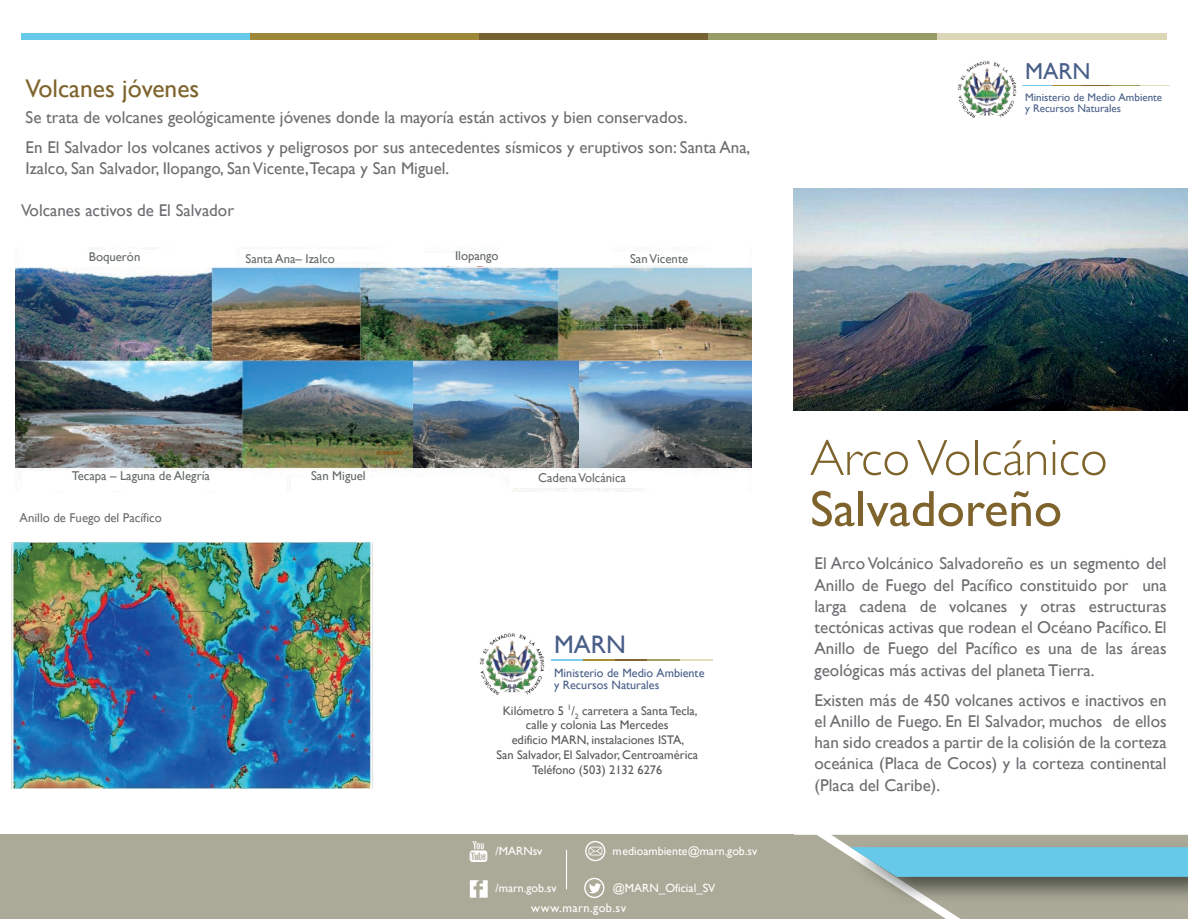
<style>
.page{position:relative;width:1188px;height:919px;background:#fff}
.page>*{position:absolute;margin:0;border:0;box-sizing:border-box;transform-origin:0 0}
.t1{font:300 51px "Gill Sans";color:#7e642c}
.t2{font:51px "Gill Sans";color:#7e642c}
.t3{font:25.5px "Gill Sans";color:#7e642c}
.t4{font:25.35px "Gill Sans";color:#485e88}
.t5{font:23.1px "Gill Sans";color:#485e88}
.t6{font:16.95px/21.3px "Gill Sans";color:#6c6d70;text-align:justify}
.t7{font:12.75px "Gill Sans";color:#656969}
.t8{font:12.75px "Gill Sans";color:#6c6d70}
.t9{font:12.45px/15px "Gill Sans";color:#57585a;text-align:center}
.t10{font:12.45px "Gill Sans";letter-spacing:.035em;color:#fff}
.t11{font:12.15px/12.1px "Gill Sans";color:#485e88}
.t12{font:11.85px "Gill Sans";color:#fff}
.t13{font:11.1px/11.1px "Gill Sans";color:#485e88}
</style>
<div class="page">
<div style="left:793px;top:834px;width:38px;height:84px;background:#abaa98"></div>
<svg style="left:831px;top:834px;width:357px;height:84px"></svg>
<div style="left:0;top:834px;width:793px;height:84px;background:#abaa98"></div>
<div style="left:21px;top:33px;width:230px;height:7px;background:#67c9e9"></div>
<div style="left:250px;top:33px;width:230px;height:7px;background:#9d8738"></div>
<div style="left:480px;top:33px;width:229px;height:7px;background:#766132"></div>
<div style="left:708px;top:33px;width:229px;height:7px;background:#979b68"></div>
<div style="left:937px;top:33px;width:230px;height:7px;background:#dad6b6"></div>
<img style="left:957px;top:61px;width:60px;height:57px">
<hr style="left:1022px;top:85px;width:30px;height:1px;background:#7acbec">
<svg style="left:1052px;top:85px;width:29px;height:1px"></svg>
<hr style="left:1081px;top:85px;width:30px;height:1px;background:#81672f">
<hr style="left:1110px;top:85px;width:30px;height:1px;background:#a2a164">
<svg style="left:1140px;top:85px;width:29px;height:1px"></svg>
<svg style="left:585px;top:841px;width:20px;height:19px"></svg>
<hr style="left:566px;top:849px;width:1px;height:39px;background:#fff">
<svg style="left:470px;top:880px;width:18px;height:17px"></svg>
<svg style="left:584px;top:877px;width:20px;height:20px"></svg>
<img style="left:480px;top:633px;width:65px;height:62px">
<hr style="left:551px;top:658px;width:32px;height:2px;background:#7acbec">
<hr style="left:583px;top:658px;width:33px;height:2px;background:#a78e30">
<hr style="left:616px;top:658px;width:32px;height:2px;background:#81672f">
<hr style="left:648px;top:658px;width:32px;height:2px;background:#a2a164">
<hr style="left:680px;top:658px;width:32px;height:2px;background:#e1ddbd">
<img style="left:469px;top:841px;width:19px;height:19px">
<img style="left:12px;top:542px;width:362px;height:246px">
<img style="left:793px;top:188px;width:395px;height:222px">
<img style="left:15px;top:247px;width:737px;height:244px">
<img style="left:414px;top:361px;width:338px;height:106px">
<div style="left:85px;top:250px;width:101px;height:16px;background:#fff"></div>
<div style="left:240px;top:249px;width:173px;height:12px;background:#fff"></div>
<div style="left:424px;top:253px;width:100px;height:13px;background:#fff"></div>
<div style="left:588px;top:252px;width:139px;height:12px;background:#fff"></div>
<div style="left:22px;top:471px;width:229px;height:19px;background:#fff"></div>
<div style="left:291px;top:476px;width:111px;height:16px;background:#fff"></div>
<div style="left:509px;top:471px;width:156px;height:17px;background:#fff"></div>
<h2 class="t3" style="left:26px;top:74px;width:175px">Volcanes jóvenes</h2>
<p class="t6" style="left:26px;top:102px;width:726px;line-height:29.7px">Se trata de volcanes geológicamente jóvenes donde la mayoría están activos y bien conservados.<br>En El Salvador los volcanes activos y peligrosos por sus antecedentes sísmicos y eruptivos son: Santa Ana,</p>
<p class="t6" style="left:26px;top:158px;width:425px">Izalco, San Salvador, Ilopango, San Vicente,Tecapa y San Miguel.</p>
<p class="t6" style="left:21px;top:200px;width:214px">Volcanes activos de El Salvador</p>
<p class="t7" style="left:89px;top:249px;width:53px">Boquerón</p>
<p class="t7" style="left:246px;top:251px;width:91px">Santa Ana– Izalco</p>
<p class="t7" style="left:455px;top:248px;width:45px">Ilopango</p>
<p class="t7" style="left:630px;top:251px;width:60px">San Vicente</p>
<h3 class="t5" style="left:1025px;top:58px;width:67px">MARN</h3>
<p class="t13" style="left:1025px;top:92px;width:139px">Ministerio de Medio Ambiente y Recursos Naturales</p>
<p class="t7" style="left:72px;top:468px;width:140px">Tecapa – Laguna de Alegría</p>
<p class="t7" style="left:311px;top:468px;width:56px">San Miguel</p>
<p class="t7" style="left:538px;top:470px;width:90px">Cadena Volcánica</p>
<p class="t8" style="left:20px;top:510px;width:144px">Anillo de Fuego del Pacífico</p>
<h3 class="t4" style="left:554px;top:629px;width:73px">MARN</h3>
<p class="t11" style="left:554px;top:666px;width:152px">Ministerio de Medio Ambiente y Recursos Naturales</p>
<p class="t9" style="left:496px;top:702px;width:203px">Kilómetro 5 <sup>1</sup>/<sub>2</sub> carretera a Santa Tecla, calle y colonia Las Mercedes<br>edificio MARN, instalaciones ISTA,<br>San Salvador, El Salvador, Centroamérica Teléfono (503) 2132 6276</p>
<p class="t12" style="left:496px;top:843px;width:48px">/MARNsv</p>
<p class="t12" style="left:496px;top:880px;width:62px">/marn.gob.sv</p>
<p class="t12" style="left:613px;top:843px;width:146px">medioambiente@marn.gob.sv</p>
<p class="t12" style="left:613px;top:880px;width:104px">@MARN_Oficial_SV</p>
<p class="t10" style="left:531px;top:899px;width:97px">www.marn.gob.sv</p>
<h1 class="t1" style="left:810px;top:417px;width:299px">Arco Volcánico</h1>
<h1 class="t2" style="left:810px;top:478px;width:253px">Salvadoreño</h1>
<p class="t6" style="left:815px;top:553px;width:354px">El Arco Volcánico Salvadoreño es un segmento del Anillo de Fuego del Pacífico constituido por una larga cadena de volcanes y otras estructuras tectónicas activas que rodean el Océano Pacífico. El Anillo de Fuego del Pacífico es una de las áreas geológicas más activas del planeta Tierra.</p>
<p class="t6" style="left:815px;top:689px;width:354px">Existen más de 450 volcanes activos e inactivos en el Anillo de Fuego. En El Salvador, muchos de ellos han sido creados a partir de la colisión de la corteza oceánica (Placa de Cocos) y la corteza continental (Placa del Caribe).</p>
</div>
